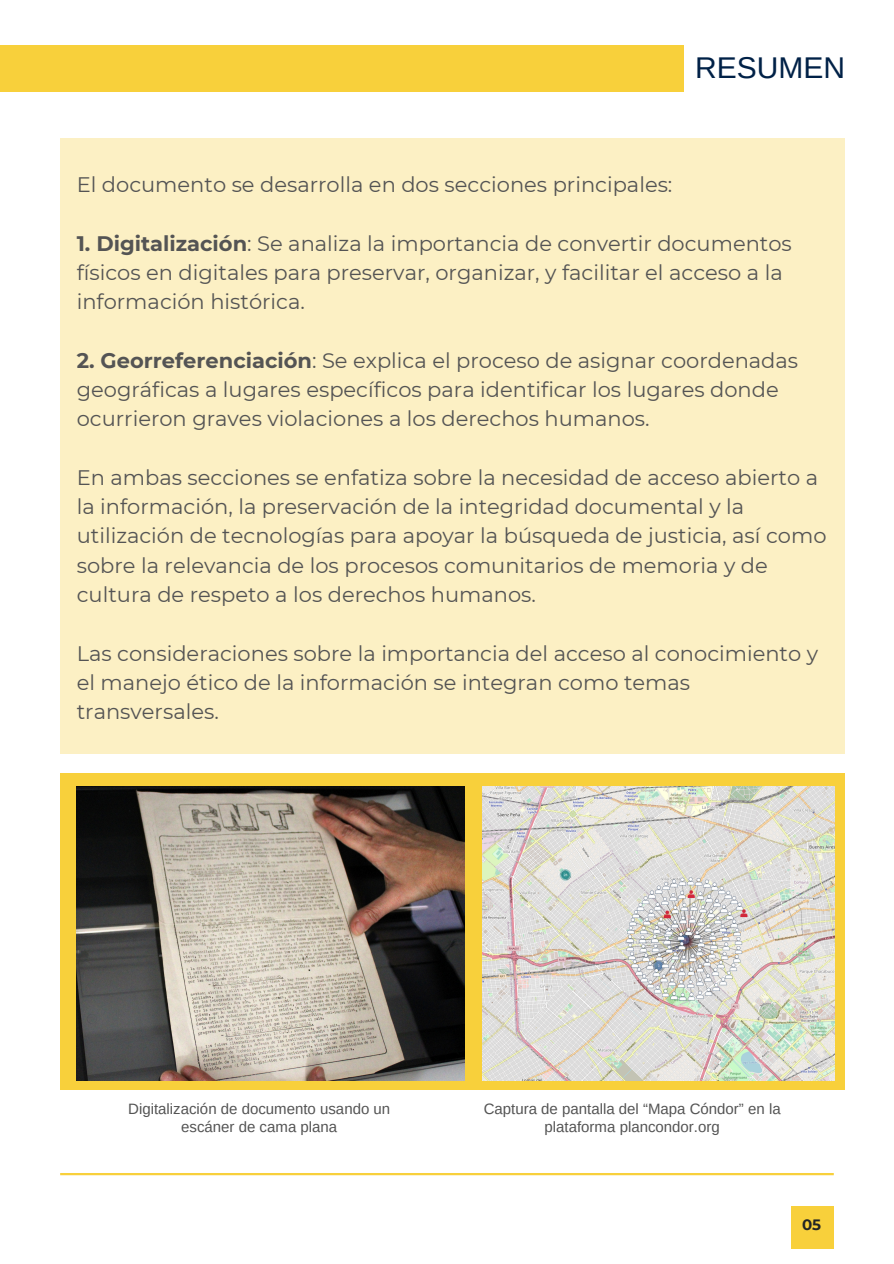
<style>
.page{position:relative;width:894px;height:1264px;background:#fff}
.page>*{position:absolute;margin:0;border:0;box-sizing:border-box;transform-origin:0 0}
.t1{font:30px "Arimo";color:#002147}
.t2{font:21px/29.2px "Montserrat";color:#545454}
.t3{font:15px/18px "Arimo";color:#545454;text-align:center}
.t4{font:700 15px "Montserrat";color:#222525}
.s1{font-weight:700}
</style>
<div class="page">
<hr style="left:60px;top:1172px;width:773px;height:3px;background:#f8d03b">
<div style="left:0;top:45px;width:683px;height:46px;background:#f8d03b"></div>
<div style="left:790px;top:1205px;width:43px;height:43px;background:#f8d03b"></div>
<div style="left:60px;top:138px;width:784px;height:615px;background:#fcf0c4"></div>
<div style="left:60px;top:773px;width:784px;height:316px;background:#f8d03b"></div>
<img style="left:76px;top:786px;width:388px;height:294px">
<img style="left:482px;top:786px;width:352px;height:294px">
<p class="t1" style="left:695px;top:51px;width:151px">RESUMEN</p>
<h2 class="t2" style="left:77px;top:170px;width:597px">El documento se desarrolla en dos secciones principales:</h2>
<p class="t2" style="left:77px;top:229px;width:716px"><span class="s1">1. Digitalización</span>: Se analiza la importancia de convertir documentos físicos en digitales para preservar, organizar, y facilitar el acceso a la información histórica.</p>
<h2 class="t2" style="left:77px;top:346px;width:722px"><span class="s1">2. Georreferenciación</span>: Se explica el proceso de asignar coordenadas geográficas a lugares específicos para identificar los lugares donde ocurrieron graves violaciones a los derechos humanos.</h2>
<h2 class="t2" style="left:77px;top:463px;width:751px">En ambas secciones se enfatiza sobre la necesidad de acceso abierto a la información, la preservación de la integridad documental y la utilización de tecnologías para apoyar la búsqueda de justicia, así como sobre la relevancia de los procesos comunitarios de memoria y de cultura de respeto a los derechos humanos.</h2>
<h2 class="t2" style="left:77px;top:638px;width:742px">Las consideraciones sobre la importancia del acceso al conocimiento y el manejo ético de la información se integran como temas transversales.</h2>
<p class="t3" style="left:128px;top:1099px;width:263px">Digitalización de documento usando un escáner de cama plana</p>
<p class="t3" style="left:483px;top:1099px;width:298px">Captura de pantalla del “Mapa Cóndor” en la plataforma plancondor.org</p>
<p class="t4" style="left:801px;top:1215px;width:21px">05</p>
</div>
